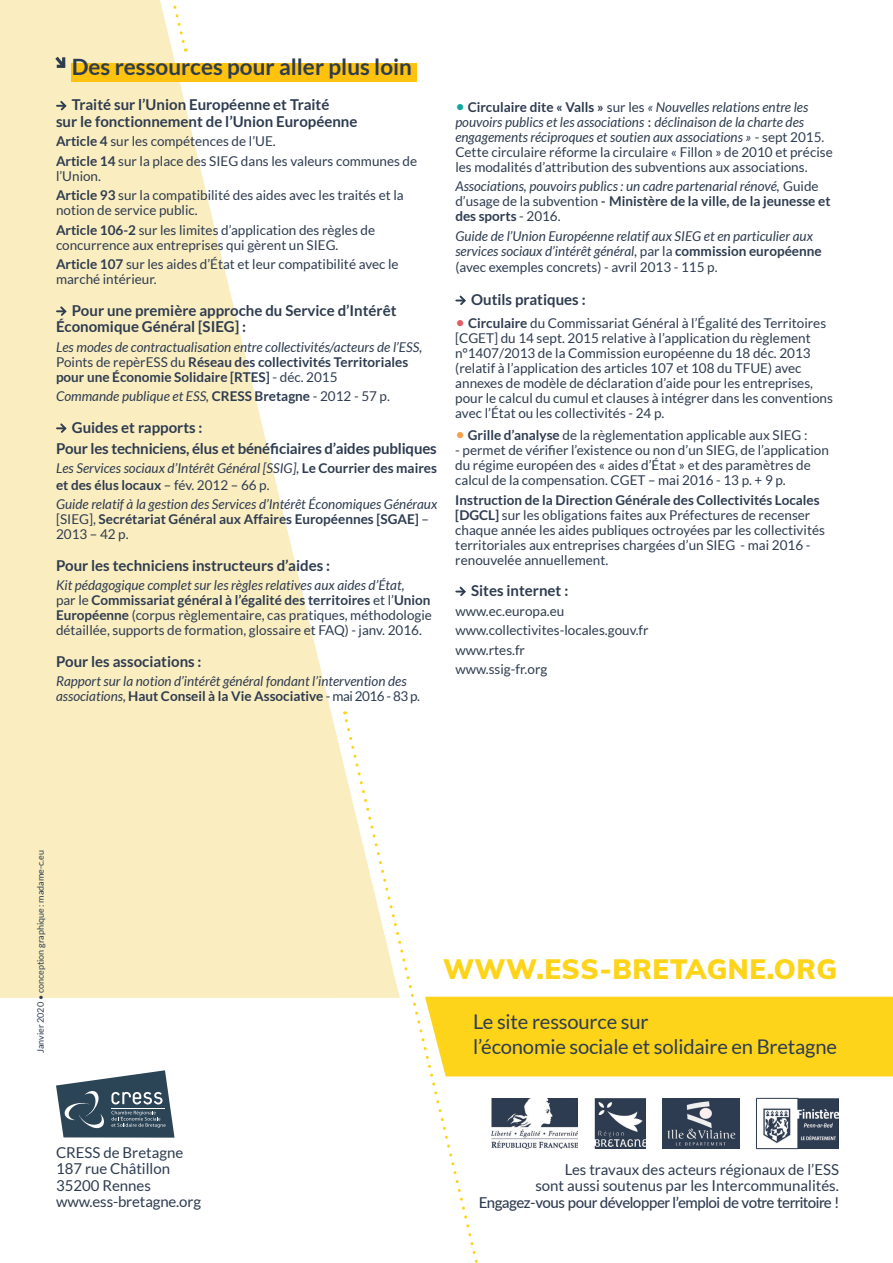
<style>
.page{position:relative;width:893px;height:1263px;background:#fff}
.page>*{position:absolute;margin:0;border:0;box-sizing:border-box;transform-origin:0 0}
.t1{font:900 27.45px "Muli";letter-spacing:.02em;color:#fed41a}
.t2{font:700 22.5px "Lato";color:#2e3c50}
.t3{font:20.25px/24.3px "Lato";letter-spacing:-.01em;color:#2e3c50}
.t4{font:700 15px/16.5px "Lato";color:#2e3c50}
.t5{font:15px/16.5px "Lato";color:#2e3c50}
.t6{font:500 15px "Lato";letter-spacing:-.03em;color:#2e3c50}
.t7{font:13.5px/15px "Lato";color:#2e3c50}
.t8{font:italic 13.5px/15px "Lato";color:#2e3c50}
.t9{font:700 13.5px/15px "Lato";color:#2e3c50}
.t10{font:9px "Lato";color:#2e3c50}
.s1{font-weight:700}
.s2{font-weight:400;font-style:italic}
.s3{font-weight:400}
.s4{font-weight:700;font-style:normal}
.s5{font-style:normal}
.s6{font-style:italic}
.s7{font-style:normal;font-size:16.5px;color:#12a79d}
.s8{font-weight:600;font-style:normal}
.s9{font-size:16.5px;color:#e26065}
.s10{font-size:16.5px;color:#f89d4c}
</style>
<div class="page">
<svg style="left:0;top:0;width:400px;height:998px;fill:#faedc0"></svg>
<svg style="left:342px;top:714px;width:146px;height:549px"></svg>
<div style="left:425px;top:997px;width:468px;height:79px;background:#fed41a"></div>
<svg style="left:160px;top:0;width:27px;height:51px"></svg>
<svg style="left:56px;top:1070px;width:118px;height:68px"></svg>
<svg style="left:57px;top:99px;width:11px;height:13px"></svg>
<svg style="left:57px;top:305px;width:11px;height:13px"></svg>
<svg style="left:57px;top:422px;width:11px;height:13px"></svg>
<div style="left:71px;top:63px;width:346px;height:18px;background:#fec20f"></div>
<svg style="left:52px;top:53px;width:17px;height:18px"></svg>
<svg style="left:456px;top:295px;width:10px;height:10px"></svg>
<svg style="left:456px;top:586px;width:10px;height:10px"></svg>
<img style="left:663px;top:1098px;width:76px;height:51px">
<img style="left:595px;top:1098px;width:51px;height:51px">
<img style="left:491px;top:1098px;width:87px;height:51px">
<img style="left:763px;top:1098px;width:75px;height:51px">
<hr style="left:756px;top:1098px;width:42px;height:1px;background:#2e3c50">
<hr style="left:756px;top:1148px;width:42px;height:1px;background:#2e3c50">
<hr style="left:756px;top:1098px;width:1px;height:51px;background:#2e3c50">
<h2 class="t2" style="left:72px;top:54px;width:342px">Des ressources pour aller plus loin</h2>
<p class="t4" style="left:56px;top:96px;width:303px;text-indent:16px">Traité sur l’Union Européenne et Traité<br>sur le fonctionnement de l’Union Européenne</p>
<p class="t7" style="left:56px;top:132px;width:363px;line-height:19.5px"><span class="s1">Article 4</span> sur les compétences de l’UE.<br><span class="s1">Article 14</span> sur la place des SIEG dans les valeurs communes de</p>
<p class="t7" style="left:56px;top:166px;width:349px;line-height:19.5px">l’Union.<br><span class="s1">Article 93</span> sur la compatibilité des aides avec les traités et la</p>
<p class="t7" style="left:56px;top:201px;width:321px;line-height:19.5px">notion de service public.<br><span class="s1">Article 106-2</span> sur les limites d’application des règles de</p>
<p class="t7" style="left:56px;top:235px;width:344px;line-height:19.5px">concurrence aux entreprises qui gèrent un SIEG.<br><span class="s1">Article 107</span> sur les aides d’État et leur compatibilité avec le</p>
<p class="t7" style="left:56px;top:272px;width:102px">marché intérieur.</p>
<p class="t4" style="left:56px;top:302px;width:342px;text-indent:16px">Pour une première approche du Service d’Intérêt<br>Économique Général [SIEG] :</p>
<p class="t9" style="left:56px;top:339px;width:368px"><span class="s2">Les modes de contractualisation entre collectivités/acteurs de l’ESS</span><span class="s3">,<br>Points de repèrESS du</span> Réseau des collectivités Territoriales pour une Économie Solidaire [RTES] <span class="s3">- déc. 2015</span></p>
<p class="t8" style="left:56px;top:389px;width:335px">Commande publique et ESS, <span class="s4">CRESS Bretagne</span> <span class="s5">- 2012 - 57 p.</span></p>
<p class="t4" style="left:56px;top:417px;width:382px;line-height:21px;text-indent:16px">Guides et rapports :<br>Pour les techniciens, élus et bénéficiaires d’aides publiques</p>
<p class="t8" style="left:56px;top:461px;width:382px;line-height:16.5px">Les Services sociaux d’Intérêt Général [SSIG], <span class="s4">Le Courrier des maires et des élus locaux</span> <span class="s5">– fév. 2012 – 66 p.</span></p>
<p class="t8" style="left:56px;top:497px;width:383px">Guide relatif à la gestion des Services d’Intérêt Économiques Généraux <span class="s5">[SIEG],</span> <span class="s4">Secrétariat Général aux Affaires Européennes [SGAE]</span> <span class="s5">–<br>2013 – 42 p.</span></p>
<p class="t4" style="left:56px;top:557px;width:276px">Pour les techniciens instructeurs d’aides :</p>
<p class="t7" style="left:56px;top:578px;width:377px"><span class="s6">Kit pédagogique complet sur les règles relatives aux aides d’État,<br></span>par le <span class="s1">Commissariat général à l’égalité des territoires</span> et l’<span class="s1">Union Européenne</span> (corpus règlementaire, cas pratiques, méthodologie détaillée, supports de formation, glossaire et FAQ) - janv. 2016.</p>
<p class="t4" style="left:56px;top:653px;width:147px">Pour les associations :</p>
<p class="t8" style="left:56px;top:674px;width:366px">Rapport sur la notion d’intérêt général fondant l’intervention des associations, <span class="s4">Haut Conseil à la Vie Associative</span> <span class="s5">- mai 2016 - 83 p.</span></p>
<p class="t8" style="left:455px;top:100px;width:379px"><span class="s7">•</span> <span class="s4">Circulaire dite « Valls »</span> <span class="s5">sur les</span> « Nouvelles relations entre les pouvoirs publics et les associations <span class="s8">:</span> déclinaison de la charte des engagements réciproques et soutien aux associations » <span class="s5">- sept 2015.<br>Cette circulaire réforme la circulaire « Fillon » de 2010 et précise les modalités d’attribution des subventions aux associations.</span></p>
<p class="t8" style="left:455px;top:179px;width:377px">Associations, pouvoirs publics : un cadre partenarial rénové, <span class="s5">Guide d’usage de la subvention</span> <span class="s8">-</span> <span class="s4">Ministère de la ville, de la jeunesse et des sports</span> <span class="s5">- 2016.</span></p>
<p class="t8" style="left:455px;top:229px;width:368px">Guide de l’Union Européenne relatif aux SIEG et en particulier aux services sociaux d’intérêt général, <span class="s5">par la</span> <span class="s4">commission européenne</span></p>
<p class="t7" style="left:455px;top:260px;width:264px">(avec exemples concrets) - avril 2013 - 115 p.</p>
<p class="t4" style="left:471px;top:291px;width:116px">Outils pratiques :</p>
<p class="t7" style="left:455px;top:315px;width:379px"><span class="s9">•</span> <span class="s1">Circulaire</span> du Commissariat Général à l’Égalité des Territoires [CGET] du 14 sept. 2015 relative à l’application du règlement n°1407/2013 de la Commission européenne du 18 déc. 2013 (relatif à l’application des articles 107 et 108 du TFUE) avec annexes de modèle de déclaration d’aide pour les entreprises, pour le calcul du cumul et clauses à intégrer dans les conventions avec l’État ou les collectivités - 24 p.</p>
<p class="t7" style="left:455px;top:428px;width:354px"><span class="s10">•</span> <span class="s1">Grille d’analyse</span> de la règlementation applicable aux SIEG :</p>
<p class="t7" style="left:455px;top:443px;width:375px">- permet de vérifier l’existence ou non d’un SIEG, de l’application du régime européen des « aides d’État » et des paramètres de calcul de la compensation. CGET – mai 2016 - 13 p. + 9 p.</p>
<p class="t7" style="left:455px;top:492px;width:371px"><span class="s1">Instruction de la Direction Générale des Collectivités Locales [DGCL]</span> sur les obligations faites aux Préfectures de recenser chaque année les aides publiques octroyées par les collectivités territoriales aux entreprises chargées d’un SIEG - mai 2016 - renouvelée annuellement.</p>
<p class="t4" style="left:471px;top:582px;width:99px">Sites internet :</p>
<p class="t7" style="left:455px;top:601px;width:195px;line-height:19.5px">www.ec.europa.eu www.collectivites-locales.gouv.fr www.rtes.fr<br>www.ssig-fr.org</p>
<p class="t10" style="left:36px;top:1053px;width:205px;rotate:-90deg">Janvier 2020 • conception graphique : madame-c.eu</p>
<p class="t5" style="left:56px;top:1144px;width:147px">CRESS de Bretagne<br>187 rue Châtillon<br>35200 Rennes www.ess-bretagne.org</p>
<h1 class="t1" style="left:443px;top:949px;width:396px">WWW.ESS-BRETAGNE.ORG</h1>
<h3 class="t3" style="left:473px;top:1010px;width:365px">Le site ressource sur<br>l’économie sociale et solidaire en Bretagne</h3>
<p class="t5" style="left:535px;top:1161px;width:305px;text-align:right">Les travaux des acteurs régionaux de l’ESS sont aussi soutenus par les Intercommunalités.</p>
<p class="t6" style="left:479px;top:1191px;width:361px">Engagez-vous pour développer l’emploi de votre territoire !</p>
</div>
